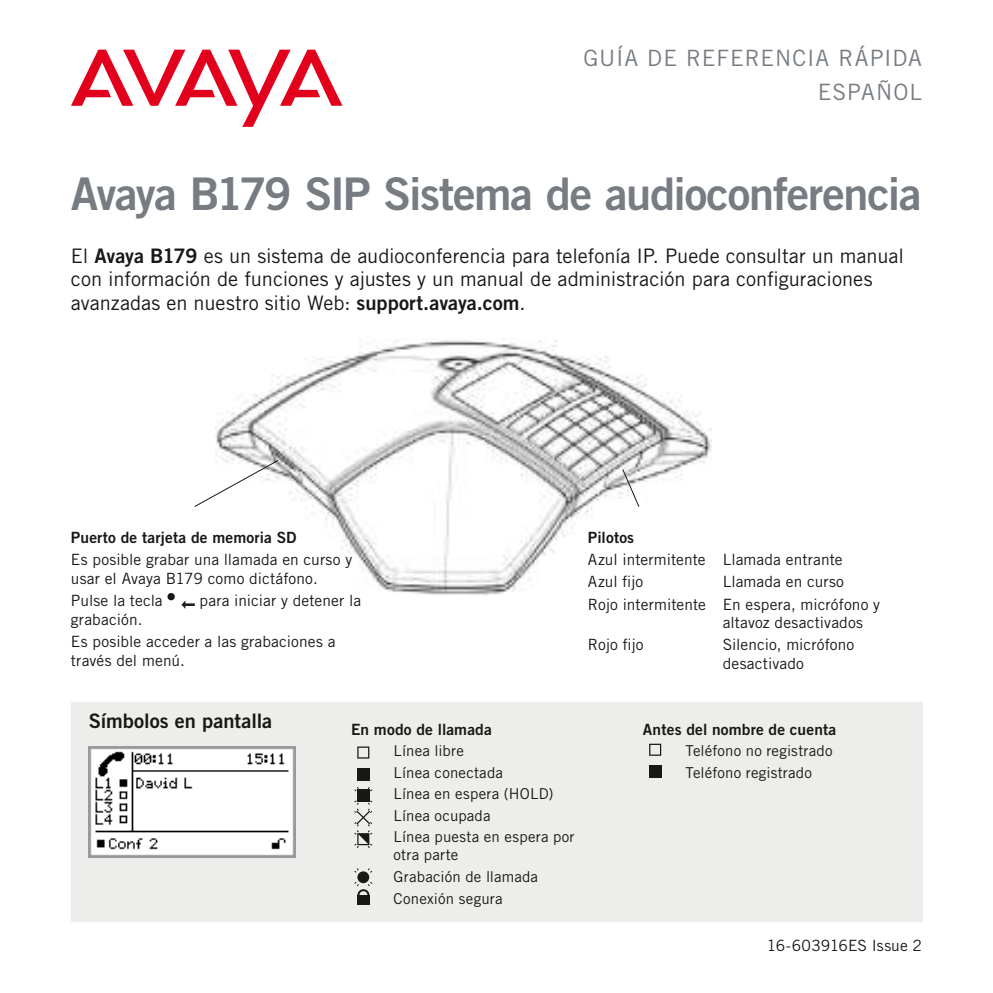
<style>
.page{position:relative;width:993px;height:993px;background:#fff}
.page>*{position:absolute;margin:0;border:0;box-sizing:border-box;transform-origin:0 0}
.Framsida_1{font:45px "Trade Gothic LT Std Bd 2";letter-spacing:-.03em;color:#777c83}
.Framsida_2{font:22.5px "Trade Gothic LT Std";letter-spacing:.04em;color:#777c83}
.Bröd{font:20px/23.8px "Trade Gothic LT Std";color:#181816}
.Rubrik_4{font:20px "Trade Gothic LT Std Bd 2";color:#181816}
.Bildtext2{font:15.5px/18.5px "Trade Gothic LT Std";letter-spacing:.005em;color:#181816}
.Bildtext{font:15.5px/18.5px "Trade Gothic LT Std";letter-spacing:.01em;color:#181816}
.Bildtext-2{font:15.5px "Trade Gothic LT Std Bd 2";letter-spacing:.01em;color:#181816}
.Bildtext2-2{font:15.5px "Trade Gothic LT Std Bd 2";letter-spacing:.01em;color:#181816}
.Bildtext3{font:15px/18px "Trade Gothic LT Std";letter-spacing:.01em;color:#181816}
.s1{font-family:"Trade Gothic LT Std Bd 2"}
</style>
<div class="page">
<svg style="left:71px;top:50px;width:271px;height:77px"></svg>
<img style="left:215px;top:340px;width:496px;height:255px">
<svg style="left:194px;top:459px;width:85px;height:48px"></svg>
<svg style="left:621px;top:468px;width:18px;height:39px"></svg>
<div style="left:71px;top:702px;width:850px;height:219px;background:#ededec"></div>
<svg style="left:357px;top:746px;width:12px;height:12px"></svg>
<div style="left:357px;top:768px;width:12px;height:12px;background:#181816"></div>
<div style="left:357px;top:895px;width:12px;height:9px;background:#181816"></div>
<div style="left:357px;top:871px;width:12px;height:11px;background:#181816;border-radius:50%"></div>
<div style="left:357px;top:789px;width:12px;height:12px;background:#181816"></div>
<svg style="left:354px;top:799px;width:19px;height:49px"></svg>
<svg style="left:354px;top:881px;width:19px;height:20px"></svg>
<svg style="left:649px;top:743px;width:12px;height:12px"></svg>
<div style="left:649px;top:765px;width:12px;height:12px;background:#181816"></div>
<img style="left:89px;top:746px;width:207px;height:111px">
<svg style="left:181px;top:600px;width:14px;height:8px"></svg>
<svg style="left:167px;top:592px;width:8px;height:8px"></svg>
<p class="Framsida_2" style="left:583px;top:44px;width:340px">GUÍA DE REFERENCIA RÁPIDA</p>
<p class="Framsida_2" style="left:817px;top:78px;width:106px">ESPAÑOL</p>
<p class="Framsida_1" style="left:71px;top:166px;width:851px">Avaya B179 SIP Sistema de audioconferencia</p>
<p class="Bröd" style="left:71px;top:243px;width:834px">El <span class="s1">Avaya B179</span> es un sistema de audioconferencia para telefonía IP. Puede consultar un manual con información de funciones y ajustes y un manual de administración para configuraciones avanzadas en nuestro sitio Web: <span class="s1">support.avaya.com</span>.</p>
<p class="Bildtext-2" style="left:71px;top:527px;width:227px">Puerto de tarjeta de memoria SD</p>
<p class="Bildtext" style="left:71px;top:550px;width:283px">Es posible grabar una llamada en curso y usar el Avaya B179 como dictáfono.</p>
<p class="Bildtext" style="left:71px;top:591px;width:93px">Pulse la tecla</p>
<p class="Bildtext" style="left:199px;top:591px;width:163px">para iniciar y detener la</p>
<p class="Bildtext" style="left:71px;top:610px;width:73px">grabación.</p>
<p class="Bildtext" style="left:71px;top:632px;width:266px">Es posible acceder a las grabaciones a través del menú.</p>
<p class="Bildtext2-2" style="left:587px;top:527px;width:48px">Pilotos</p>
<p class="Bildtext2" style="left:587px;top:550px;width:256px">Azul intermitente Llamada entrante</p>
<p class="Bildtext2" style="left:587px;top:572px;width:57px">Azul fijo</p>
<p class="Bildtext2" style="left:722px;top:572px;width:123px">Llamada en curso</p>
<p class="Bildtext2" style="left:722px;top:594px;width:159px;text-indent:-135px">Rojo intermitente En espera, micrófono y altavoz desactivados</p>
<p class="Bildtext2" style="left:587px;top:635px;width:57px">Rojo fijo</p>
<p class="Bildtext2" style="left:722px;top:635px;width:133px">Silencio, micrófono desactivado</p>
<p class="Rubrik_4" style="left:89px;top:708px;width:185px">Símbolos en pantalla</p>
<p class="Bildtext-2" style="left:351px;top:719px;width:142px">En modo de llamada</p>
<p class="Bildtext3" style="left:393px;top:741px;width:72px">Línea libre</p>
<p class="Bildtext3" style="left:393px;top:763px;width:111px">Línea conectada</p>
<p class="Bildtext3" style="left:393px;top:784px;width:161px">Línea en espera (HOLD)</p>
<p class="Bildtext3" style="left:393px;top:806px;width:98px">Línea ocupada</p>
<p class="Bildtext3" style="left:393px;top:827px;width:182px">Línea puesta en espera por otra parte</p>
<p class="Bildtext3" style="left:393px;top:867px;width:146px">Grabación de llamada</p>
<p class="Bildtext3" style="left:393px;top:888px;width:110px">Conexión segura</p>
<p class="Bildtext-2" style="left:642px;top:719px;width:195px">Antes del nombre de cuenta</p>
<p class="Bildtext3" style="left:685px;top:741px;width:148px">Teléfono no registrado</p>
<p class="Bildtext3" style="left:685px;top:763px;width:128px">Teléfono registrado</p>
<p class="Bildtext2" style="left:766px;top:935px;width:156px">16-603916ES Issue 2</p>
</div>
